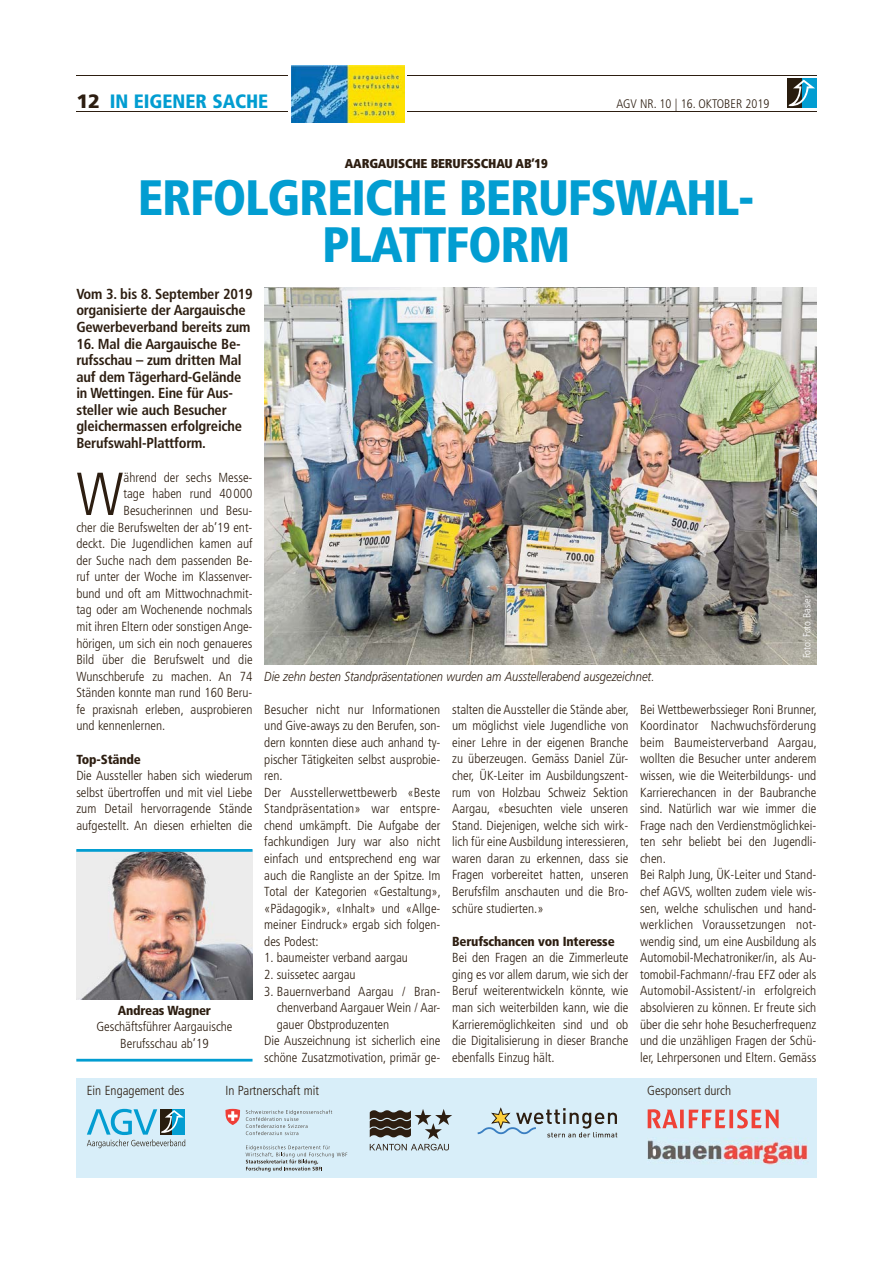
<style>
.page{position:relative;width:893px;height:1263px;background:#fff}
.page>*{position:absolute;margin:0;border:0;box-sizing:border-box;transform-origin:0 0}
.t1{font:300 condensed 60.6px "Frutiger";color:#2d1e11}
.t2{font:900 condensed 49.65px/47px "Frutiger";letter-spacing:-.025em;color:#029dd1;text-align:center}
.t3{font:900 condensed 19.35px "Frutiger";color:#029dd1}
.t4{font:700 condensed 14.55px/16.5px "Frutiger";letter-spacing:-.015em;color:#2d1e11}
.t5{font:300 condensed 13.05px/16.5px "Frutiger";color:#2d1e11;text-align:justify}
.t6{font:italic 300 13.05px "Frutiger";color:#2d1e11;scale:.85 1}
.t7{font:900 condensed 13.05px "Frutiger";letter-spacing:-.015em;color:#2d1e11}
.t8{font:900 condensed 12.9px "Frutiger";letter-spacing:-.015em;color:#2d1e11}
.t9{font:300 condensed 12.45px "Frutiger";color:#2d1e11}
.t10{font:300 condensed 10.35px "Frutiger";color:#fff}
.s1{font-stretch:normal;color:#2d1e11}
</style>
<div class="page">
<hr style="left:76px;top:112px;width:740px;height:1px;background:#2d1e11">
<hr style="left:76px;top:76px;width:740px;height:1px;background:#2d1e11">
<svg style="left:787px;top:79px;width:15px;height:29px"></svg>
<div style="left:802px;top:79px;width:14px;height:29px;background:#029dd1"></div>
<svg style="left:788px;top:80px;width:27px;height:26px"></svg>
<img style="left:76px;top:852px;width:176px;height:148px">
<hr style="left:76px;top:849px;width:176px;height:3px;background:#029dd1">
<hr style="left:76px;top:1059px;width:176px;height:3px;background:#029dd1">
<svg style="left:288px;top:65px;width:119px;height:58px"></svg>
<img style="left:292px;top:66px;width:112px;height:56px">
<div style="left:76px;top:1078px;width:740px;height:100px;background:#d8eef9"></div>
<svg style="left:87px;top:1109px;width:98px;height:39px"></svg>
<svg style="left:370px;top:1109px;width:82px;height:41px"></svg>
<svg style="left:648px;top:1109px;width:130px;height:19px"></svg>
<img style="left:648px;top:1140px;width:160px;height:24px">
<svg style="left:478px;top:1108px;width:139px;height:29px"></svg>
<svg style="left:246px;top:1110px;width:86px;height:25px"></svg>
<svg style="left:246px;top:1145px;width:101px;height:27px"></svg>
<svg style="left:225px;top:1109px;width:15px;height:16px"></svg>
<img style="left:264px;top:288px;width:552px;height:376px">
<h3 class="t3" style="left:76px;top:94px;width:193px"><span class="s1">12</span> IN EIGENER SACHE</h3>
<p class="t9" style="left:616px;top:99px;width:154px">AGV NR. 10 | 16. OKTOBER 2019</p>
<p class="t8" style="left:345px;top:158px;width:204px">AARGAUISCHE BERUFSSCHAU AB’19</p>
<h2 class="t2" style="left:138px;top:178px;width:618px">ERFOLGREICHE BERUFSWAHL-<br>PLATTFORM</h2>
<p class="t4" style="left:76px;top:287px;width:178px">Vom 3. bis 8. September 2019 organisierte der Aargauische<br>Gewerbeverband bereits zum</p>
<p class="t4" style="left:76px;top:336px;width:167px">16. Mal die Aargauische Be&shy;rufsschau – zum dritten Mal auf dem Tägerhard-Gelände in Wettingen. Eine für Aus&shy;steller wie auch Besucher gleichermassen erfolgreiche<br>Berufswahl-Plattform.</p>
<h1 class="t1" style="left:76px;top:470px;width:49px">W</h1>
<p class="t5" style="left:123px;top:470px;width:131px">ährend der sechs Messe-</p>
<p class="t5" style="left:123px;top:487px;width:131px">tage haben rund 40 000</p>
<p class="t5" style="left:123px;top:503px;width:131px">Besucherinnen und Besu-</p>
<p class="t5" style="left:76px;top:520px;width:178px">cher die Berufswelten der ab’19 ent-</p>
<p class="t5" style="left:76px;top:536px;width:178px">deckt. Die Jugendlichen kamen auf</p>
<p class="t5" style="left:76px;top:553px;width:178px">der Suche nach dem passenden Be-</p>
<p class="t5" style="left:76px;top:570px;width:178px">ruf unter der Woche im Klassenver-</p>
<p class="t5" style="left:76px;top:586px;width:178px">bund und oft am Mittwochnachmit-</p>
<p class="t5" style="left:76px;top:603px;width:178px">tag oder am Wochenende nochmals</p>
<p class="t5" style="left:76px;top:619px;width:178px">mit ihren Eltern oder sonstigen Ange-</p>
<p class="t5" style="left:76px;top:636px;width:178px">hörigen, um sich ein noch genaueres</p>
<p class="t5" style="left:76px;top:652px;width:178px">Bild über die Berufswelt und die</p>
<p class="t5" style="left:76px;top:669px;width:178px">Wunschberufe zu machen. An 74</p>
<p class="t5" style="left:76px;top:686px;width:178px">Ständen konnte man rund 160 Beru-</p>
<p class="t5" style="left:76px;top:702px;width:178px">fe praxisnah erleben, ausprobieren</p>
<p class="t5" style="left:76px;top:719px;width:90px">und kennenlernen.</p>
<p class="t7" style="left:76px;top:754px;width:66px">Top-Stände</p>
<p class="t5" style="left:76px;top:768px;width:178px">Die Aussteller haben sich wiederum selbst übertroffen und mit viel Liebe zum Detail hervorragende Stände aufgestellt. An diesen erhielten die</p>
<p class="t10" style="left:803px;top:658px;width:65px;rotate:-90deg">Foto: Foto Basler</p>
<p class="t6" style="left:264px;top:671px;width:460px">Die zehn besten Standpräsentationen wurden am Ausstellerabend ausgezeichnet.</p>
<p class="t5" style="left:264px;top:702px;width:178px;text-align:left">Besucher nicht nur Informationen und Give-aways zu den Berufen, son&shy;dern konnten diese auch anhand ty&shy;pischer Tätigkeiten selbst ausprobie&shy;ren.<br>Der Ausstellerwettbewerb «Beste<br>Standpräsentation» war entspre&shy;chend umkämpft. Die Aufgabe der fachkundigen Jury war also nicht einfach und entsprechend eng war auch die Rangliste an der Spitze. Im<br>Total der Kategorien «Gestaltung», «Pädagogik», «Inhalt» und «Allge&shy;meiner Eindruck» ergab sich folgen&shy;des Podest:</p>
<p class="t5" style="left:264px;top:951px;width:145px">1. baumeister verband aargau</p>
<p class="t5" style="left:264px;top:967px;width:93px">2. suissetec aargau</p>
<p class="t5" style="left:264px;top:984px;width:178px">3. Bauernverband Aargau / Bran-</p>
<p class="t5" style="left:277px;top:1000px;width:165px">chenverband Aargauer Wein / Aar-</p>
<p class="t5" style="left:277px;top:1017px;width:114px">gauer Obstproduzenten</p>
<p class="t5" style="left:264px;top:1033px;width:178px">Die Auszeichnung ist sicherlich eine</p>
<p class="t5" style="left:264px;top:1050px;width:178px">schöne Zusatzmotivation, primär ge-</p>
<p class="t5" style="left:640px;top:702px;width:178px;text-align:left">Bei Wettbewerbssieger Roni Brunner, Koordinator Nachwuchsförderung beim Baumeisterverband Aargau, wollten die Besucher unter anderem wissen, wie die Weiterbildungs- und Karrierechancen in der Baubranche sind. Natürlich war wie immer die Frage nach den Verdienstmöglichkei&shy;ten sehr beliebt bei den Jugendli&shy;chen.<br>Bei Ralph Jung, ÜK-Leiter und Stand&shy;chef AGVS, wollten zudem viele wis&shy;sen, welche schulischen und hand&shy;werklichen Voraussetzungen not&shy;wendig sind, um eine Ausbildung als Automobil-Mechatroniker/in, als Au&shy;tomobil-Fachmann/-frau EFZ oder als Automobil-Assistent/-in erfolgreich absolvieren zu können. Er freute sich über die sehr hohe Besucherfrequenz und die unzähligen Fragen der Schü&shy;ler, Lehrpersonen und Eltern. Gemäss</p>
<p class="t5" style="left:452px;top:702px;width:178px">stalten die Aussteller die Stände aber, um möglichst viele Jugendliche von einer Lehre in der eigenen Branche zu überzeugen. Gemäss Daniel Zür&shy;cher, ÜK-Leiter im Ausbildungszent&shy;rum von Holzbau Schweiz Sektion Aargau, «besuchten viele unseren Stand. Diejenigen, welche sich wirk&shy;lich für eine Ausbildung interessieren, waren daran zu erkennen, dass sie Fragen vorbereitet hatten, unseren Berufsfilm anschauten und die Bro&shy;schüre studierten.»</p>
<p class="t7" style="left:452px;top:936px;width:164px">Berufschancen von Interesse</p>
<p class="t5" style="left:452px;top:951px;width:178px">Bei den Fragen an die Zimmerleute ging es vor allem darum, wie sich der Beruf weiterentwickeln könnte, wie man sich weiterbilden kann, wie die Karrieremöglichkeiten sind und ob die Digitalisierung in dieser Branche ebenfalls Einzug hält.</p>
<p class="t7" style="left:118px;top:1005px;width:95px">Andreas Wagner</p>
<p class="t5" style="left:96px;top:1019px;width:138px;text-align:center">Geschäftsführer Aargauische<br>Berufsschau ab’19</p>
<p class="t5" style="left:87px;top:1083px;width:99px">Ein Engagement des</p>
<p class="t5" style="left:225px;top:1084px;width:95px">In Partnerschaft mit</p>
<p class="t5" style="left:647px;top:1083px;width:85px">Gesponsert durch</p>
</div>
